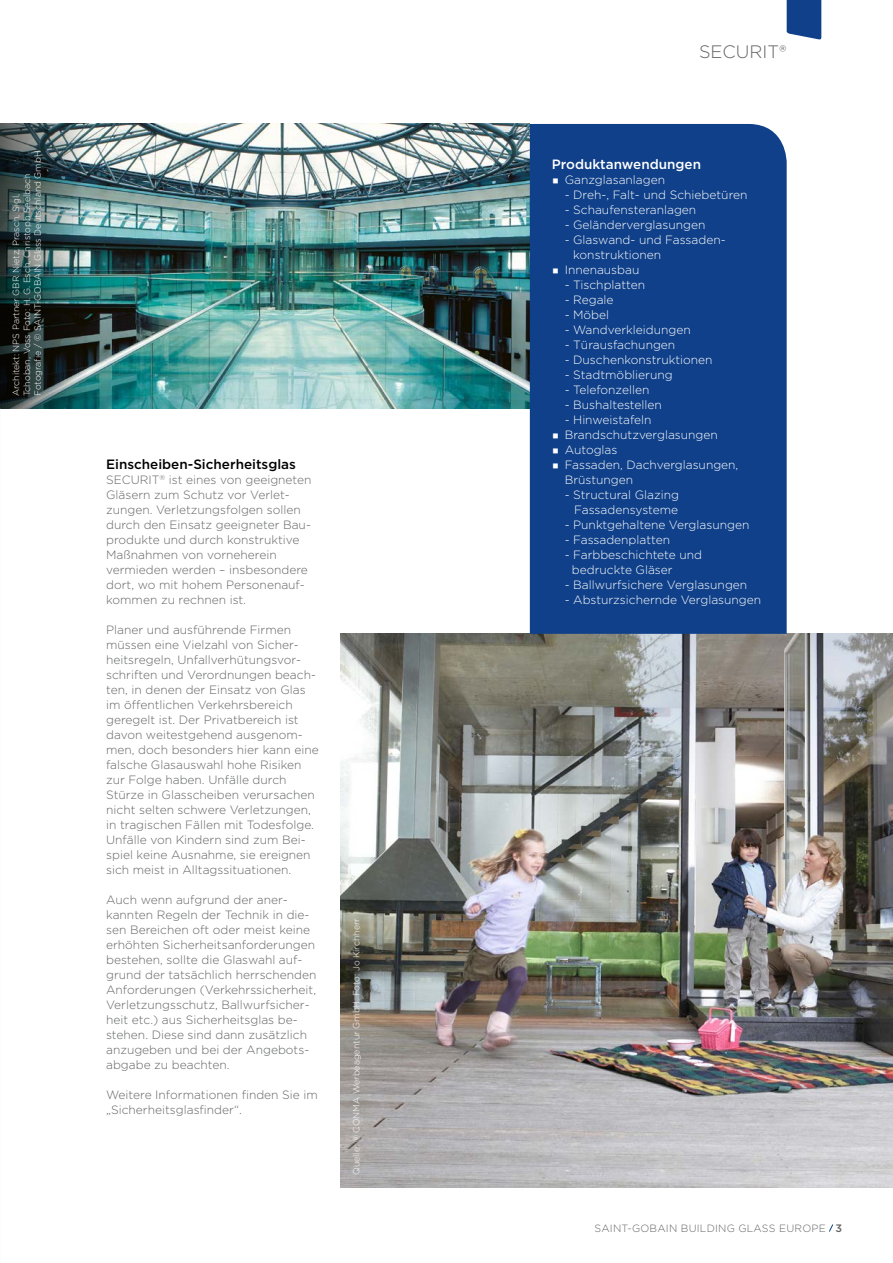
<style>
.page{position:relative;width:893px;height:1263px;background:#fff}
.page>*{position:absolute;margin:0;border:0;box-sizing:border-box;transform-origin:0 0}
.t1{font:300 18px "Gotham";color:#626463}
.t2{font:500 13.5px "Gotham";color:#000}
.t3{font:500 13.5px "Gotham";color:#fff}
.t4{font:300 12px/15px "Gotham";color:#626463}
.t5{font:300 12px/15px "Gotham";color:#fff}
.t6{font:300 10.5px "Gotham";letter-spacing:.02em;color:#626463}
.t7{font:300 9px/10.8px "Gotham";letter-spacing:-.005em;color:#fff}
.s1{font-weight:500;font-size:10.8px}
</style>
<div class="page">
<img style="left:87px;top:124px;width:443px;height:285px">
<img style="left:0;top:124px;width:87px;height:285px">
<img style="left:340px;top:634px;width:553px;height:553px">
<div style="left:530px;top:124px;width:257px;height:510px;background:#0f4089"></div>
<svg style="left:787px;top:0;width:34px;height:40px"></svg>
<svg style="left:829px;top:1224px;width:5px;height:8px"></svg>
<p class="t7" style="left:11px;top:396px;width:247px;rotate:-90deg">Architekt: NPS Partner GBR Nietz, Prasch, Sigl,<br>Tchoban, Voss Foto: H. G. Esch, Christoph Seelbach<br>Fotografie / © SAINT-GOBAIN Glass Deutschland GmbH</p>
<p class="t2" style="left:106px;top:456px;width:191px">Einscheiben-Sicherheitsglas</p>
<p class="t4" style="left:106px;top:472px;width:207px">SECURIT<sup>®</sup> ist eines von geeigneten<br>Gläsern zum Schutz vor Verlet&shy;zungen. Verletzungsfolgen sollen durch den Einsatz geeigneter Bau&shy;produkte und durch konstruktive<br>Maßnahmen von vorneherein vermieden werden – insbesondere dort, wo mit hohem Personenauf&shy;kommen zu rechnen ist.</p>
<p class="t4" style="left:106px;top:622px;width:214px">Planer und ausführende Firmen müssen eine Vielzahl von Sicher&shy;heitsregeln, Unfallverhütungsvor&shy;schriften und Verordnungen beach&shy;ten, in denen der Einsatz von Glas im öffentlichen Verkehrsbereich geregelt ist. Der Privatbereich ist davon weitestgehend ausgenom&shy;men, doch besonders hier kann eine falsche Glasauswahl hohe Risiken zur Folge haben. Unfälle durch Stürze in Glasscheiben verursachen nicht selten schwere Verletzungen, in tragischen Fällen mit Todesfolge.<br>Unfälle von Kindern sind zum Bei&shy;spiel keine Ausnahme, sie ereignen sich meist in Alltagssituationen.</p>
<p class="t4" style="left:106px;top:892px;width:212px">Auch wenn aufgrund der aner&shy;kannten Regeln der Technik in die&shy;sen Bereichen oft oder meist keine erhöhten Sicherheitsanforderungen bestehen, sollte die Glaswahl auf&shy;grund der tatsächlich herrschenden Anforderungen (Verkehrssicherheit, Verletzungsschutz, Ballwurfsicher&shy;heit etc.) aus Sicherheitsglas be&shy;stehen. Diese sind dann zusätzlich anzugeben und bei der Angebots&shy;abgabe zu beachten.</p>
<p class="t4" style="left:106px;top:1087px;width:213px">Weitere Informationen finden Sie im „Sicherheitsglasfinder“.</p>
<p class="t7" style="left:351px;top:1175px;width:258px;rotate:-90deg">Quelle: ® CONMA Werbeagentur GmbH, Foto: Jo Kirchherr</p>
<h1 class="t1" style="left:699px;top:41px;width:89px">SECURIT®</h1>
<p class="t3" style="left:552px;top:156px;width:151px">Produktanwendungen</p>
<p class="t5" style="left:552px;top:172px;width:115px">▪ Ganzglasanlagen</p>
<p class="t5" style="left:565px;top:187px;width:184px">- Dreh-, Falt- und Schiebetüren</p>
<p class="t5" style="left:565px;top:202px;width:133px">- Schaufensteranlagen</p>
<p class="t5" style="left:565px;top:217px;width:142px">- Geländerverglasungen</p>
<p class="t5" style="left:573px;top:232px;width:154px;text-indent:-8px">- Glaswand- und Fassaden&shy;konstruktionen</p>
<p class="t5" style="left:552px;top:262px;width:89px">▪ Innenausbau</p>
<p class="t5" style="left:565px;top:277px;width:82px">- Tischplatten</p>
<p class="t5" style="left:565px;top:292px;width:50px">- Regale</p>
<p class="t5" style="left:565px;top:307px;width:46px">- Möbel</p>
<p class="t5" style="left:565px;top:322px;width:128px">- Wandverkleidungen</p>
<p class="t5" style="left:565px;top:337px;width:112px">- Türausfachungen</p>
<p class="t5" style="left:565px;top:352px;width:149px">- Duschenkonstruktionen</p>
<p class="t5" style="left:565px;top:367px;width:109px">- Stadtmöblierung</p>
<p class="t5" style="left:565px;top:382px;width:86px">- Telefonzellen</p>
<p class="t5" style="left:565px;top:397px;width:99px">- Bushaltestellen</p>
<p class="t5" style="left:565px;top:412px;width:88px">- Hinweistafeln</p>
<p class="t5" style="left:552px;top:427px;width:167px">▪ Brandschutzverglasungen</p>
<p class="t5" style="left:552px;top:442px;width:67px">▪ Autoglas</p>
<p class="t5" style="left:565px;top:457px;width:175px;text-indent:-13px">▪ Fassaden, Dachverglasungen,<br>Brüstungen</p>
<p class="t5" style="left:565px;top:487px;width:116px;text-align:right">- Structural Glazing<br>Fassadensysteme</p>
<p class="t5" style="left:565px;top:517px;width:186px">- Punktgehaltene Verglasungen</p>
<p class="t5" style="left:565px;top:532px;width:107px">- Fassadenplatten</p>
<p class="t5" style="left:572px;top:547px;width:132px;text-indent:-7px">- Farbbeschichtete und bedruckte Gläser</p>
<p class="t5" style="left:565px;top:577px;width:184px">- Ballwurfsichere Verglasungen</p>
<p class="t5" style="left:565px;top:592px;width:198px">- Absturzsichernde Verglasungen</p>
<p class="t6" style="left:595px;top:1221px;width:249px">SAINT-GOBAIN BUILDING GLASS EUROPE <span class="s1">3</span></p>
</div>
